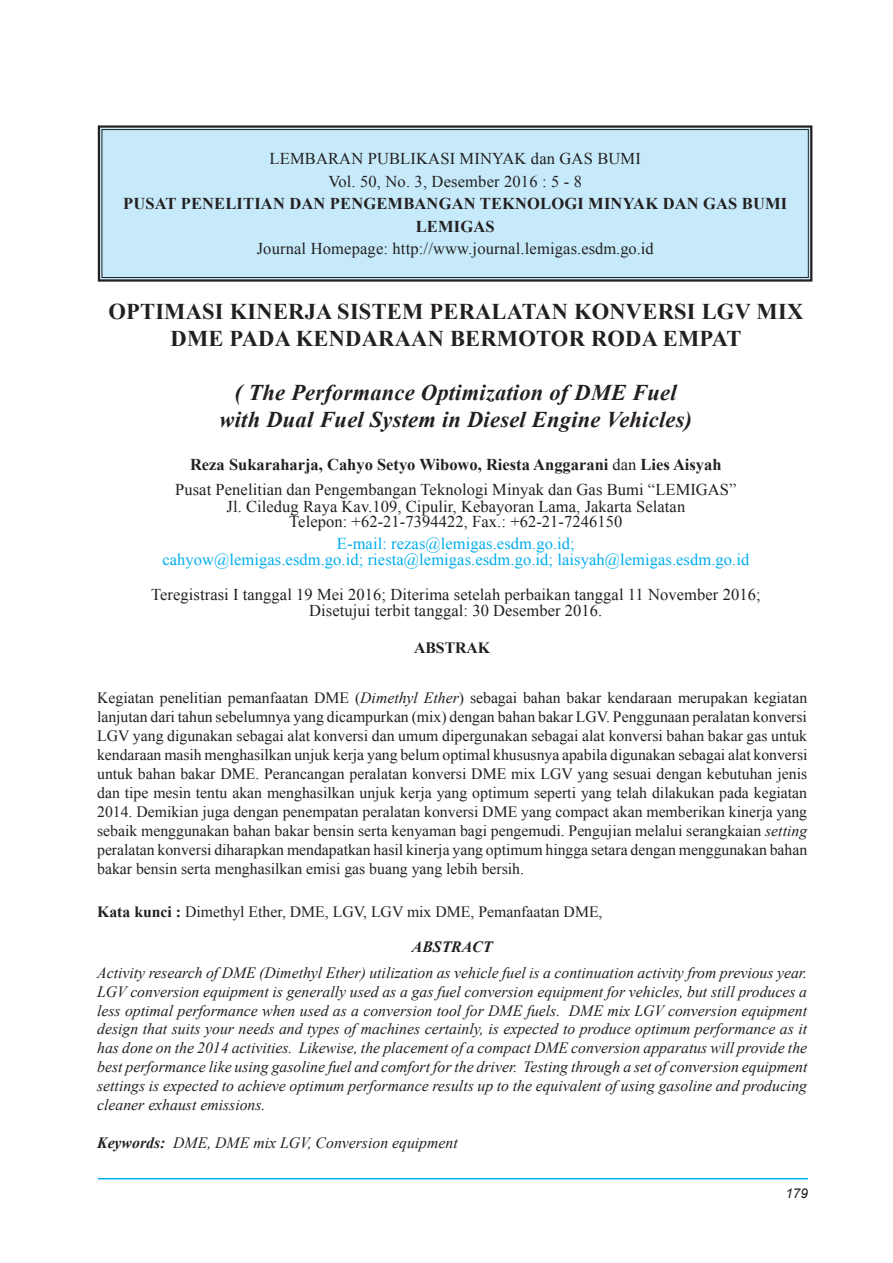
<style>
.page{position:relative;width:893px;height:1263px;background:#fff}
.page>*{position:absolute;margin:0;border:0;box-sizing:border-box;transform-origin:0 0}
.Judul_baru_naskah{font:700 22.5px/27px "Times New Roman";letter-spacing:.01em;color:#231f20;text-align:center}
.Judul_baru_naskah-it{font:italic 700 22.5px "Times New Roman";letter-spacing:.01em;color:#231f20}
.Penulis_alamat{font:16.5px "Times New Roman";letter-spacing:.005em;color:#231f20}
.Jabatan_fungsional{font:16.5px "Times New Roman";letter-spacing:.01em;color:#231f20}
.Penulis_alamat-2{font:16.5px "Times New Roman";letter-spacing:.005em;color:#00aeef}
.Jabatan_fungsional-2{font:700 16.5px "Times New Roman";letter-spacing:.01em;color:#231f20}
.Penulis_nama{font:700 16.5px "Times New Roman";color:#231f20}
.AbstrakISI{font:15.75px/18.9px "Times New Roman";color:#231f20;text-align:justify}
.Abstract_isiITALIC{font:italic 15.75px/18.9px "Times New Roman";color:#231f20;text-align:justify}
.KATA_KUNCI_abstrak{font:15.75px "Times New Roman";color:#231f20}
.KATA_KUNCI_abstrak-2{font:italic 15.75px "Times New Roman";color:#231f20}
.Bab_Abstrak{font:italic 700 15.75px "Times New Roman";color:#231f20}
.Bab_Abstrak-2{font:700 15.75px "Times New Roman";color:#231f20}
.t1{font:italic 13.5px "Arial";color:#231f20}
.s1{font-weight:400}
.s2{font-style:italic}
.s3{font-weight:700}
</style>
<div class="page">
<div style="left:97px;top:125px;width:716px;height:157px;background:#c6eafa"></div>
<div style="left:102px;top:129px;width:707px;height:149px;border:1px solid #231f20"></div>
<hr style="left:98px;top:1178px;width:710px;height:1px;background:#00aeef">
<p class="Jabatan_fungsional" style="left:269px;top:148px;width:373px">LEMBARAN PUBLIKASI MINYAK dan GAS BUMI</p>
<p class="Jabatan_fungsional" style="left:328px;top:170px;width:255px">Vol. 50, No. 3, Desember 2016 : 5 - 8</p>
<p class="Jabatan_fungsional-2" style="left:123px;top:192px;width:666px">PUSAT PENELITIAN DAN PENGEMBANGAN TEKNOLOGI MINYAK DAN GAS BUMI</p>
<p class="Jabatan_fungsional-2" style="left:416px;top:215px;width:80px">LEMIGAS</p>
<p class="Jabatan_fungsional" style="left:257px;top:238px;width:399px">Journal Homepage: http://www.journal.lemigas.esdm.go.id</p>
<p class="Judul_baru_naskah" style="left:108px;top:298px;width:696px">OPTIMASI KINERJA SISTEM PERALATAN KONVERSI LGV MIX<br>DME PADA KENDARAAN BERMOTOR RODA EMPAT</p>
<p class="Judul_baru_naskah-it" style="left:235px;top:377px;width:443px">( The Performance Optimization of DME Fuel</p>
<p class="Judul_baru_naskah-it" style="left:220px;top:404px;width:474px">with Dual Fuel System in Diesel Engine Vehicles)</p>
<p class="Penulis_nama" style="left:190px;top:453px;width:533px">Reza Sukaraharja, Cahyo Setyo Wibowo, Riesta Anggarani <span class="s1">dan</span> Lies Aisyah</p>
<p class="Penulis_alamat" style="left:175px;top:479px;width:563px">Pusat Penelitian dan Pengembangan Teknologi Minyak dan Gas Bumi “LEMIGAS”</p>
<p class="Penulis_alamat" style="left:227px;top:495px;width:460px">Jl. Ciledug Raya Kav.109, Cipulir, Kebayoran Lama, Jakarta Selatan</p>
<p class="Penulis_alamat" style="left:289px;top:510px;width:335px">Telepon: +62-21-7394422, Fax.: +62-21-7246150</p>
<p class="Penulis_alamat-2" style="left:337px;top:532px;width:239px">E-mail: rezas@lemigas.esdm.go.id;</p>
<p class="Penulis_alamat-2" style="left:162px;top:548px;width:588px">cahyow@lemigas.esdm.go.id; riesta@lemigas.esdm.go.id; laisyah@lemigas.esdm.go.id</p>
<p class="Penulis_alamat" style="left:151px;top:583px;width:611px">Teregistrasi I tanggal 19 Mei 2016; Diterima setelah perbaikan tanggal 11 November 2016;</p>
<p class="Penulis_alamat" style="left:309px;top:599px;width:295px">Disetujui terbit tanggal: 30 Desember 2016.</p>
<p class="Bab_Abstrak-2" style="left:414px;top:637px;width:78px">ABSTRAK</p>
<p class="AbstrakISI" style="left:97px;top:688px;width:712px">Kegiatan penelitian pemanfaatan DME (<span class="s2">Dimethyl Ether</span>) sebagai bahan bakar kendaraan merupakan kegiatan lanjutan dari tahun sebelumnya yang dicampurkan (mix) dengan bahan bakar LGV. Penggunaan peralatan konversi LGV yang digunakan sebagai alat konversi dan umum dipergunakan sebagai alat konversi bahan bakar gas untuk kendaraan masih menghasilkan unjuk kerja yang belum optimal khususnya apabila digunakan sebagai alat konversi untuk bahan bakar DME. Perancangan peralatan konversi DME mix LGV yang sesuai dengan kebutuhan jenis dan tipe mesin tentu akan menghasilkan unjuk kerja yang optimum seperti yang telah dilakukan pada kegiatan 2014. Demikian juga dengan penempatan peralatan konversi DME yang compact akan memberikan kinerja yang sebaik menggunakan bahan bakar bensin serta kenyaman bagi pengemudi. Pengujian melalui serangkaian <span class="s2">setting </span>peralatan konversi diharapkan mendapatkan hasil kinerja yang optimum hingga setara dengan menggunakan bahan bakar bensin serta menghasilkan emisi gas buang yang lebih bersih.</p>
<p class="KATA_KUNCI_abstrak" style="left:97px;top:901px;width:507px"><span class="s3">Kata kunci :</span> Dimethyl Ether, DME, LGV, LGV mix DME, Pemanfaatan DME,</p>
<p class="Bab_Abstrak" style="left:412px;top:936px;width:82px">ABSTRACT</p>
<p class="Abstract_isiITALIC" style="left:97px;top:963px;width:712px">Activity research of DME (Dimethyl Ether) utilization as vehicle fuel is a continuation activity from previous year.<br>LGV conversion equipment is generally used as a gas fuel conversion equipment for vehicles, but still produces a less optimal performance when used as a conversion tool for DME fuels. DME mix LGV conversion equipment design that suits your needs and types of machines certainly, is expected to produce optimum performance as it has done on the 2014 activities. Likewise, the placement of a compact DME conversion apparatus will provide the best performance like using gasoline fuel and comfort for the driver. Testing through a set of conversion equipment settings is expected to achieve optimum performance results up to the equivalent of using gasoline and producing cleaner exhaust emissions.</p>
<p class="KATA_KUNCI_abstrak-2" style="left:97px;top:1132px;width:362px"><span class="s3">Keywords:</span> DME, DME mix LGV, Conversion equipment</p>
<p class="t1" style="left:785px;top:1184px;width:24px">179</p>
</div>
